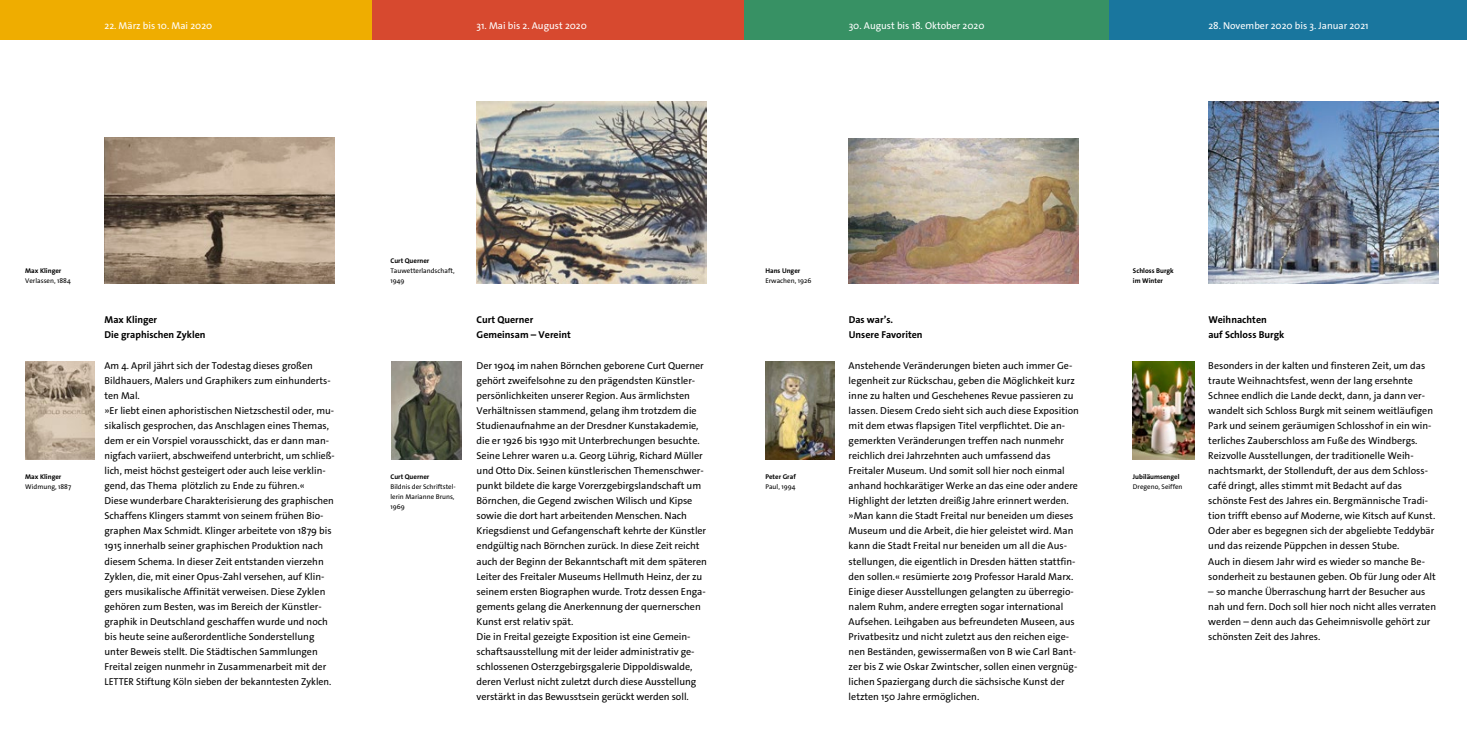
<style>
.page{position:relative;width:1467px;height:745px;background:#fff}
.page>*{position:absolute;margin:0;border:0;box-sizing:border-box;transform-origin:0 0}
.t1{font:10px/15px "The Sans Os F";color:#000}
.t2{font:700 10px/15px "The Sans Os F";color:#000}
.t3{font:10px "The Sans Os F";color:#fff}
.t4{font:6.88px/10px "The Sans Os F";color:#000}
.t5{font:700 6.88px/10px "The Sans Os F";color:#000}
</style>
<div class="page">
<img style="left:1133px;top:361px;width:61px;height:98px">
<div style="left:0;top:0;width:372px;height:39px;background:#efad00"></div>
<div style="left:372px;top:0;width:372px;height:39px;background:#d7492f"></div>
<div style="left:744px;top:0;width:365px;height:39px;background:#379164"></div>
<div style="left:1109px;top:0;width:358px;height:39px;background:#19769e"></div>
<img style="left:476px;top:102px;width:231px;height:181px">
<img style="left:105px;top:137px;width:230px;height:146px">
<img style="left:25px;top:361px;width:69px;height:98px">
<img style="left:391px;top:361px;width:71px;height:98px">
<img style="left:765px;top:361px;width:69px;height:98px">
<img style="left:849px;top:138px;width:230px;height:145px">
<img style="left:1208px;top:102px;width:231px;height:181px">
<p class="t3" style="left:105px;top:19px;width:109px">22. März bis 10. Mai 2020</p>
<p class="t3" style="left:477px;top:19px;width:112px">31. Mai bis 2. August 2020</p>
<p class="t3" style="left:849px;top:19px;width:137px">30. August bis 18. Oktober 2020</p>
<p class="t3" style="left:1208px;top:19px;width:162px">28. November 2020 bis 3. Januar 2021</p>
<p class="t5" style="left:25px;top:266px;width:38px">Max Klinger</p>
<p class="t4" style="left:25px;top:276px;width:47px">Verlassen, 1884</p>
<p class="t5" style="left:25px;top:471px;width:38px">Max Klinger</p>
<p class="t4" style="left:25px;top:481px;width:47px">Widmung, 1887</p>
<p class="t5" style="left:390px;top:256px;width:40px">Curt Querner</p>
<p class="t4" style="left:390px;top:266px;width:66px">Tauwetterlandschaft,<br>1949</p>
<p class="t5" style="left:765px;top:266px;width:36px">Hans Unger</p>
<p class="t4" style="left:765px;top:276px;width:48px">Erwachen, 1926</p>
<p class="t5" style="left:1133px;top:266px;width:42px">Schloss Burgk im Winter</p>
<p class="t2" style="left:105px;top:312px;width:103px">Max Klinger<br>Die graphischen Zyklen</p>
<p class="t2" style="left:477px;top:312px;width:96px">Curt Querner<br>Gemeinsam – Vereint</p>
<p class="t2" style="left:849px;top:312px;width:75px">Das war’s.<br>Unsere Favoriten</p>
<p class="t1" style="left:105px;top:358px;width:232px">Am 4. April jährt sich der Todestag dieses großen Bildhauers, Malers und Graphikers zum einhunderts&shy;ten Mal.<br>»Er liebt einen aphoristischen Nietzschestil oder, mu&shy;sikalisch gesprochen, das Anschlagen eines Themas, dem er ein Vorspiel vorausschickt, das er dann man&shy;nigfach variiert, abschweifend unterbricht, um schließ&shy;lich, meist höchst gesteigert oder auch leise verklin&shy;gend, das Thema plötzlich zu Ende zu führen.«<br>Diese wunderbare Charakterisierung des graphischen Schaffens Klingers stammt von seinem frühen Bio&shy;graphen Max Schmidt. Klinger arbeitete von 1879 bis 1915 innerhalb seiner graphischen Produktion nach diesem Schema. In dieser Zeit entstanden vierzehn Zyklen, die, mit einer Opus-Zahl versehen, auf Klin&shy;gers musikalische Affinität verweisen. Diese Zyklen gehören zum Besten, was im Bereich der Künstler&shy;graphik in Deutschland geschaffen wurde und noch bis heute seine außerordentliche Sonderstellung unter Beweis stellt. Die Städtischen Sammlungen Freital zeigen nunmehr in Zusammenarbeit mit der LETTER Stiftung Köln sieben der bekanntesten Zyklen.</p>
<p class="t1" style="left:477px;top:358px;width:232px">Der 1904 im nahen Börnchen geborene Curt Querner gehört zweifelsohne zu den prägendsten Künstler&shy;persönlichkeiten unserer Region. Aus ärmlichsten Verhältnissen stammend, gelang ihm trotzdem die Studienaufnahme an der Dresdner Kunstakademie, die er 1926 bis 1930 mit Unterbrechungen besuchte.<br>Seine Lehrer waren u.a. Georg Lührig, Richard Müller und Otto Dix. Seinen künstlerischen Themenschwer&shy;punkt bildete die karge Vorerzgebirgslandschaft um Börnchen, die Gegend zwischen Wilisch und Kipse sowie die dort hart arbeitenden Menschen. Nach Kriegsdienst und Gefangenschaft kehrte der Künstler endgültig nach Börnchen zurück. In diese Zeit reicht auch der Beginn der Bekanntschaft mit dem späteren Leiter des Freitaler Museums Hellmuth Heinz, der zu seinem ersten Biographen wurde. Trotz dessen Enga&shy;gements gelang die Anerkennung der quernerschen Kunst erst relativ spät.<br>Die in Freital gezeigte Exposition ist eine Gemein&shy;schaftsausstellung mit der leider administrativ ge&shy;schlossenen Osterzgebirgsgalerie Dippoldiswalde, deren Verlust nicht zuletzt durch diese Ausstellung verstärkt in das Bewusstsein gerückt werden soll.</p>
<p class="t1" style="left:849px;top:358px;width:232px">Anstehende Veränderungen bieten auch immer Ge&shy;legenheit zur Rückschau, geben die Möglichkeit kurz inne zu halten und Geschehenes Revue passieren zu lassen. Diesem Credo sieht sich auch diese Exposition mit dem etwas flapsigen Titel verpflichtet. Die an&shy;gemerkten Veränderungen treffen nach nunmehr reichlich drei Jahrzehnten auch umfassend das Freitaler Museum. Und somit soll hier noch einmal anhand hochkarätiger Werke an das eine oder andere Highlight der letzten dreißig Jahre erinnert werden. »Man kann die Stadt Freital nur beneiden um dieses Museum und die Arbeit, die hier geleistet wird. Man kann die Stadt Freital nur beneiden um all die Aus&shy;stellungen, die eigentlich in Dresden hätten stattfin&shy;den sollen.« resümierte 2019 Professor Harald Marx.<br>Einige dieser Ausstellungen gelangten zu überregio&shy;nalem Ruhm, andere erregten sogar international Aufsehen. Leihgaben aus befreundeten Museen, aus Privatbesitz und nicht zuletzt aus den reichen eige&shy;nen Beständen, gewissermaßen von B wie Carl Bant&shy;zer bis Z wie Oskar Zwintscher, sollen einen vergnüg&shy;lichen Spaziergang durch die sächsische Kunst der letzten 150 Jahre ermöglichen.</p>
<p class="t5" style="left:765px;top:471px;width:32px">Peter Graf</p>
<p class="t4" style="left:765px;top:481px;width:32px">Paul, 1994</p>
<p class="t5" style="left:390px;top:471px;width:40px">Curt Querner</p>
<p class="t4" style="left:390px;top:481px;width:67px">Bildnis der Schriftstel&shy;lerin Marianne Bruns,<br>1969</p>
<p class="t5" style="left:1133px;top:471px;width:48px">Jubiläumsengel</p>
<p class="t4" style="left:1133px;top:481px;width:51px">Dregeno, Seiffen</p>
<p class="t2" style="left:1208px;top:312px;width:78px">Weihnachten<br>auf Schloss Burgk</p>
<p class="t1" style="left:1208px;top:358px;width:229px">Besonders in der kalten und finsteren Zeit, um das traute Weihnachtsfest, wenn der lang ersehnte Schnee endlich die Lande deckt, dann, ja dann ver&shy;wandelt sich Schloss Burgk mit seinem weitläufigen Park und seinem geräumigen Schlosshof in ein win&shy;terliches Zauberschloss am Fuße des Windbergs.<br>Reizvolle Ausstellungen, der traditionelle Weih&shy;nachtsmarkt, der Stollenduft, der aus dem Schloss&shy;café dringt, alles stimmt mit Bedacht auf das schönste Fest des Jahres ein. Bergmännische Tradi&shy;tion trifft ebenso auf Moderne, wie Kitsch auf Kunst.<br>Oder aber es begegnen sich der abgeliebte Teddybär und das reizende Püppchen in dessen Stube.<br>Auch in diesem Jahr wird es wieder so manche Be&shy;sonderheit zu bestaunen geben. Ob für Jung oder Alt</p>
<p class="t1" style="left:1208px;top:583px;width:229px">– so manche Überraschung harrt der Besucher aus nah und fern. Doch soll hier noch nicht alles verraten werden – denn auch das Geheimnisvolle gehört zur schönsten Zeit des Jahres.</p>
</div>
